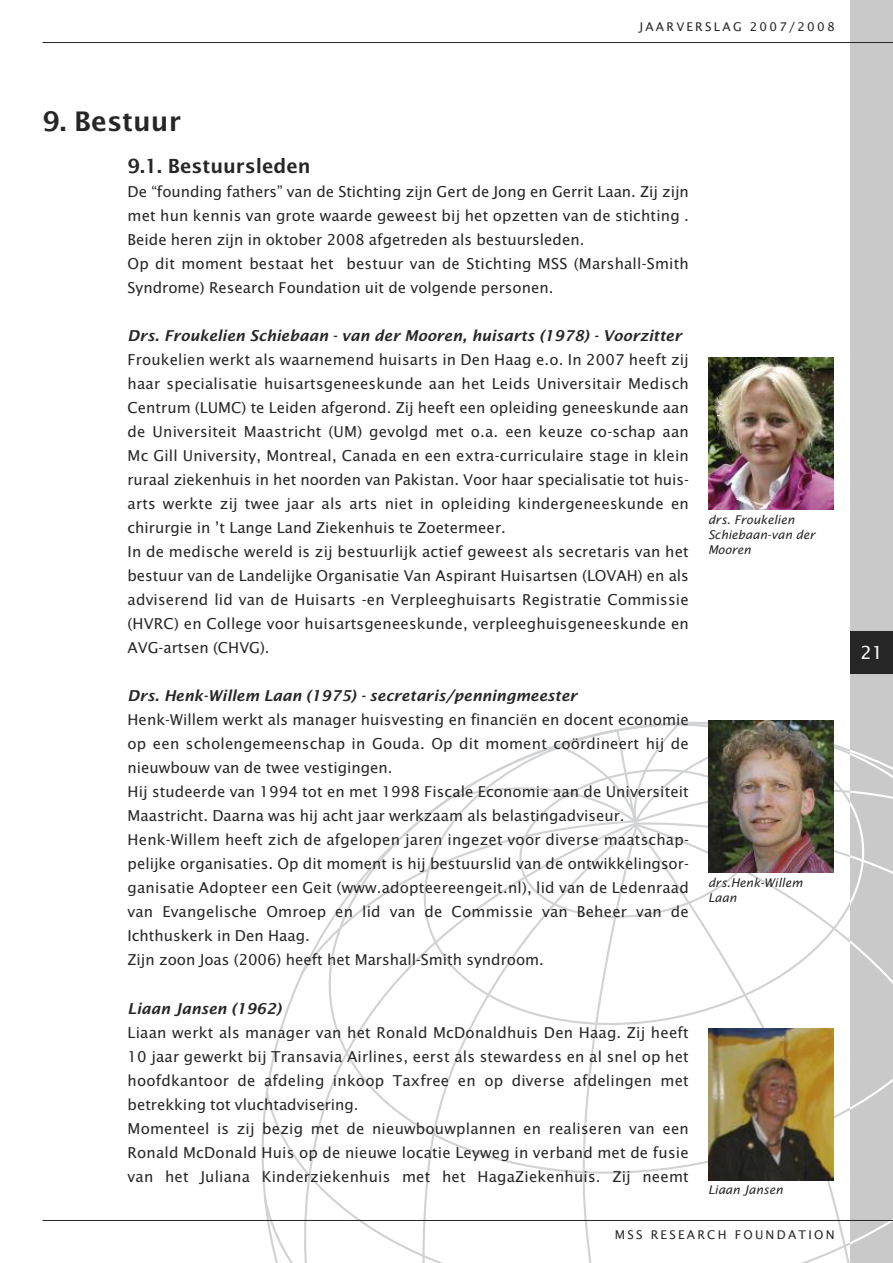
<style>
.page{position:relative;width:893px;height:1263px;background:#fff}
.page>*{position:absolute;margin:0;border:0;box-sizing:border-box;transform-origin:0 0}
.t1{font:600 27px "Lucida Sans";color:#272627}
.t2{font:600 19.5px "Lucida Sans";color:#272627}
.t3{font:18px "Lucida Sans";color:#fff}
.t4{font:15px/24px "Lucida Sans";letter-spacing:.01em;color:#272627}
.t5{font:italic 600 15px "Lucida Sans";color:#272627}
.t6{font:italic 12px/15px "Lucida Sans";color:#272627}
.t7{font:12px "Lucida Sans";letter-spacing:.19em;color:#272627}
</style>
<div class="page">
<div style="left:850px;top:0;width:43px;height:1263px;background:#c9c9c9"></div>
<div style="left:850px;top:631px;width:43px;height:43px;background:#272627"></div>
<hr style="left:43px;top:42px;width:850px;height:1px;background:#272627">
<svg style="left:275px;top:975px;width:36px;height:288px"></svg>
<svg style="left:311px;top:720px;width:582px;height:543px"></svg>
<hr style="left:43px;top:1220px;width:850px;height:1px;background:#272627">
<img style="left:708px;top:358px;width:126px;height:152px">
<img style="left:708px;top:721px;width:126px;height:152px">
<img style="left:708px;top:1028px;width:126px;height:152px">
<p class="t7" style="left:639px;top:19px;width:197px">JAARVERSLAG 2007/2008</p>
<h1 class="t1" style="left:43px;top:106px;width:140px">9. Bestuur</h1>
<h2 class="t2" style="left:128px;top:155px;width:185px">9.1. Bestuursleden</h2>
<p class="t4" style="left:128px;top:180px;width:563px">De “founding fathers” van de Stichting zijn Gert de Jong en Gerrit Laan. Zij zijn met hun kennis van grote waarde geweest bij het opzetten van de stichting .<br>Beide heren zijn in oktober 2008 afgetreden als bestuursleden.<br>Op dit moment bestaat het bestuur van de Stichting MSS (Marshall-Smith Syndrome) Research Foundation uit de volgende personen.</p>
<p class="t5" style="left:128px;top:327px;width:556px">Drs. Froukelien Schiebaan - van der Mooren, huisarts (1978) - Voorzitter</p>
<p class="t4" style="left:128px;top:348px;width:563px">Froukelien werkt als waarnemend huisarts in Den Haag e.o. In 2007 heeft zij haar specialisatie huisartsgeneeskunde aan het Leids Universitair Medisch Centrum (LUMC) te Leiden afgerond. Zij heeft een opleiding geneeskunde aan de Universiteit Maastricht (UM) gevolgd met o.a. een keuze co-schap aan Mc Gill University, Montreal, Canada en een extra-curriculaire stage in klein ruraal ziekenhuis in het noorden van Pakistan. Voor haar specialisatie tot huis&shy;arts werkte zij twee jaar als arts niet in opleiding kindergeneeskunde en chirurgie in ’t Lange Land Ziekenhuis te Zoetermeer.<br>In de medische wereld is zij bestuurlijk actief geweest als secretaris van het bestuur van de Landelijke Organisatie Van Aspirant Huisartsen (LOVAH) en als adviserend lid van de Huisarts -en Verpleeghuisarts Registratie Commissie (HVRC) en College voor huisartsgeneeskunde, verpleeghuisgeneeskunde en AVG-artsen (CHVG).</p>
<p class="t5" style="left:128px;top:687px;width:451px">Drs. Henk-Willem Laan (1975) - secretaris/penningmeester</p>
<p class="t4" style="left:128px;top:708px;width:563px">Henk-Willem werkt als manager huisvesting en financiën en docent economie op een scholengemeenschap in Gouda. Op dit moment coördineert hij de nieuwbouw van de twee vestigingen.<br>Hij studeerde van 1994 tot en met 1998 Fiscale Economie aan de Universiteit Maastricht. Daarna was hij acht jaar werkzaam als belastingadviseur.<br>Henk-Willem heeft zich de afgelopen jaren ingezet voor diverse maatschap&shy;pelijke organisaties. Op dit moment is hij bestuurslid van de ontwikkelingsor&shy;ganisatie Adopteer een Geit (www.adopteereengeit.nl), lid van de Ledenraad van Evangelische Omroep en lid van de Commissie van Beheer van de Ichthuskerk in Den Haag.<br>Zijn zoon Joas (2006) heeft het Marshall-Smith syndroom.</p>
<p class="t5" style="left:128px;top:999px;width:155px">Liaan Jansen (1962)</p>
<p class="t4" style="left:128px;top:1020px;width:563px">Liaan werkt als manager van het Ronald McDonaldhuis Den Haag. Zij heeft 10 jaar gewerkt bij Transavia Airlines, eerst als stewardess en al snel op het hoofdkantoor de afdeling inkoop Taxfree en op diverse afdelingen met betrekking tot vluchtadvisering.<br>Momenteel is zij bezig met de nieuwbouwplannen en realiseren van een Ronald McDonald Huis op de nieuwe locatie Leyweg in verband met de fusie van het Juliana Kinderziekenhuis met het HagaZiekenhuis. Zij neemt</p>
<p class="t6" style="left:708px;top:512px;width:109px">drs. Froukelien<br>Schiebaan-van der<br>Mooren</p>
<p class="t6" style="left:708px;top:875px;width:96px">drs.Henk-Willem<br>Laan</p>
<p class="t6" style="left:708px;top:1183px;width:76px">Liaan Jansen</p>
<p class="t7" style="left:615px;top:1228px;width:221px">MSS RESEARCH FOUNDATION</p>
<p class="t3" style="left:860px;top:642px;width:24px">21</p>
</div>
